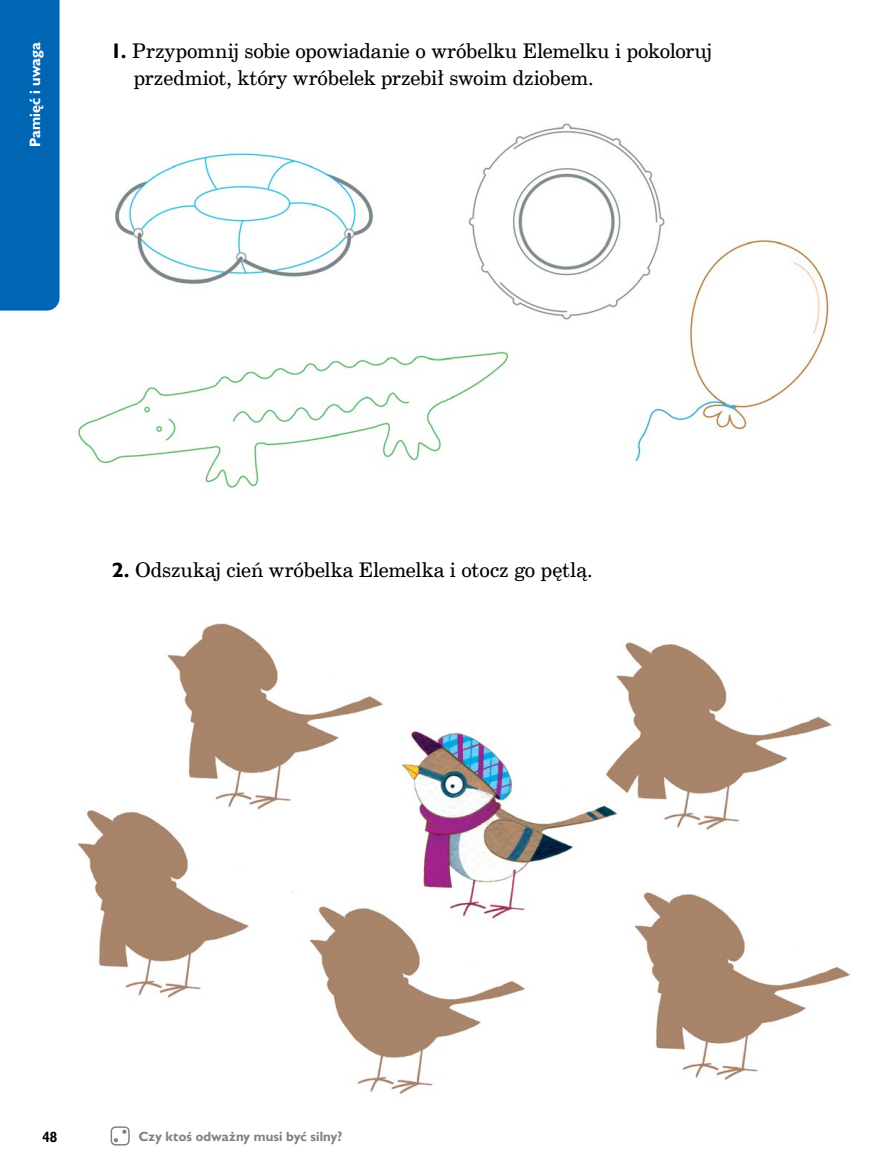
<style>
.page{position:relative;width:872px;height:1170px;background:#fff}
.page>*{position:absolute;margin:0;border:0;box-sizing:border-box;transform-origin:0 0}
.t1{font:20.25px/27.8px "Cent Schbook EU";letter-spacing:-.005em;color:#000}
.t2{font:700 15px "Humanst 521 EU";letter-spacing:.005em;color:#fff}
.t3{font:700 15px "Humanst 521 Cn EU";color:#000}
.t4{font:700 13.5px "Humanst 521 EU";letter-spacing:.01em;color:#808285}
.s1{font-family:"Humanst 521 EU";font-weight:700;font-size:21px}
</style>
<div class="page">
<img style="left:6px;top:123px;width:823px;height:366px">
<img style="left:77px;top:623px;width:774px;height:472px">
<div style="left:0;top:0;width:60px;height:310px;background:#0066b3"></div>
<div style="left:111px;top:1126px;width:19px;height:19px;border:2px solid #808285;border-radius:4px"></div>
<svg style="left:114px;top:1129px;width:12px;height:13px"></svg>
<p class="t2" style="left:26px;top:147px;width:106px;rotate:-90deg">Pamięć i uwaga</p>
<p class="t1" style="left:134px;top:37px;width:579px;text-indent:-23px"><span class="s1">1.</span> Przypomnij sobie opowiadanie o wróbelku Elemelku i pokoloruj przedmiot, który wróbelek przebił swoim dziobem.</p>
<p class="t1" style="left:112px;top:557px;width:482px"><span class="s1">2.</span> Odszukaj cień wróbelka Elemelka i otocz go pętlą.</p>
<p class="t3" style="left:43px;top:1127px;width:16px">48</p>
<p class="t4" style="left:139px;top:1128px;width:205px">Czy ktoś odważny musi być silny?</p>
</div>
